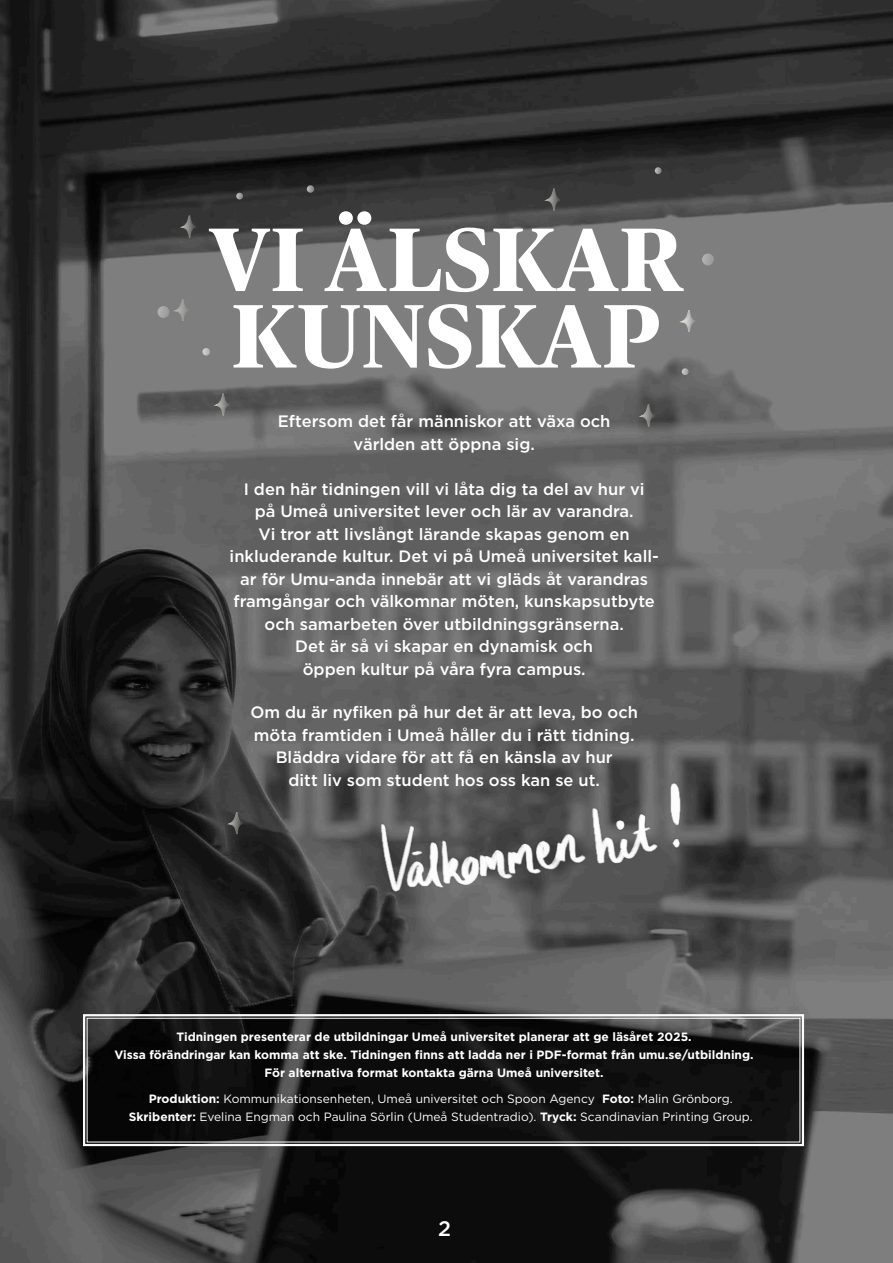
<style>
.page{position:relative;width:893px;height:1263px;background:#fff}
.page>*{position:absolute;margin:0;border:0;box-sizing:border-box;transform-origin:0 0}
.Rubrik{font:700 90px "Publico";letter-spacing:.015em;color:#fff}
.t1{font:500 21px "Gotham";color:#fff}
.Välkomsttext{font:500 16.5px/22.5px "Gotham";color:#fff;text-align:center}
.Faktaruta{font:700 12px "Gotham";color:#fff}
.Faktaruta-2{font:12px/18px "Gotham";color:#fff;text-align:center}
.s1{font-weight:700}
</style>
<div class="page">
<img style="left:0;top:0;width:892px;height:1263px">
<hr style="left:892px;top:0;width:1px;height:1263px;background:#ecebde">
<svg style="left:82px;top:1013px;width:723px;height:134px"></svg>
<div style="left:87px;top:1018px;width:713px;height:124px;border:1px solid #fbfbfa"></div>
<img style="left:332px;top:772px;width:380px;height:139px">
<svg style="left:682px;top:310px;width:13px;height:22px"></svg>
<div style="left:681px;top:309px;width:15px;height:24px;border:2px solid #ecebde;border-radius:50%"></div>
<svg style="left:176px;top:299px;width:13px;height:22px"></svg>
<div style="left:175px;top:298px;width:15px;height:24px;border:2px solid #ecebde;border-radius:50%"></div>
<svg style="left:547px;top:189px;width:13px;height:21px"></svg>
<div style="left:546px;top:188px;width:15px;height:23px;border:2px solid #ecebde;border-radius:50%"></div>
<svg style="left:183px;top:216px;width:13px;height:21px"></svg>
<div style="left:182px;top:215px;width:14px;height:23px;border:2px solid #ecebde;border-radius:50%"></div>
<svg style="left:642px;top:405px;width:13px;height:21px"></svg>
<div style="left:641px;top:404px;width:14px;height:23px;border:2px solid #ecebde;border-radius:50%"></div>
<svg style="left:216px;top:394px;width:13px;height:21px"></svg>
<div style="left:216px;top:393px;width:14px;height:23px;border:2px solid #ecebde;border-radius:50%"></div>
<svg style="left:230px;top:812px;width:13px;height:22px"></svg>
<div style="left:229px;top:811px;width:15px;height:24px;border:2px solid #ecebde;border-radius:50%"></div>
<div style="left:202px;top:348px;width:8px;height:8px;border:2px solid #fbfbfa;border-radius:50%"></div>
<div style="left:236px;top:193px;width:7px;height:7px;border:2px solid #fbfbfa;border-radius:50%"></div>
<div style="left:307px;top:185px;width:7px;height:8px;border:2px solid #fbfbfa;border-radius:50%"></div>
<div style="left:158px;top:307px;width:11px;height:10px;background:#a6a6a6;border-radius:50%"></div>
<div style="left:158px;top:306px;width:11px;height:12px;border:2px solid #fbfbfa;border-radius:50%"></div>
<div style="left:703px;top:254px;width:10px;height:11px;background:#a6a6a6;border-radius:50%"></div>
<div style="left:702px;top:254px;width:12px;height:11px;border:2px solid #fbfbfa;border-radius:50%"></div>
<div style="left:655px;top:167px;width:7px;height:7px;border:2px solid #fbfbfa;border-radius:50%"></div>
<div style="left:682px;top:368px;width:6px;height:7px;border:2px solid #fbfbfa;border-radius:50%"></div>
<h1 class="Rubrik" style="left:209px;top:209px;width:476px">VI ÄLSKAR</h1>
<h1 class="Rubrik" style="left:232px;top:286px;width:430px">KUNSKAP</h1>
<p class="Välkomsttext" style="left:278px;top:410px;width:334px">Eftersom det får människor att växa och</p>
<p class="Välkomsttext" style="left:354px;top:432px;width:183px">världen att öppna sig.</p>
<p class="Välkomsttext" style="left:244px;top:477px;width:402px">I den här tidningen vill vi låta dig ta del av hur vi på Umeå universitet lever och lär av varandra.</p>
<p class="Välkomsttext" style="left:259px;top:522px;width:373px">Vi tror att livslångt lärande skapas genom en</p>
<p class="Välkomsttext" style="left:230px;top:545px;width:431px">inkluderande kultur. Det vi på Umeå universitet kall&shy;ar för Umu-anda innebär att vi gläds åt varandras framgångar och välkomnar möten, kunskapsutbyte och samarbeten över utbildningsgränserna.</p>
<p class="Välkomsttext" style="left:295px;top:635px;width:299px">Det är så vi skapar en dynamisk och öppen kultur på våra fyra campus.</p>
<p class="Välkomsttext" style="left:250px;top:701px;width:389px">Om du är nyfiken på hur det är att leva, bo och möta framtiden i Umeå håller du i rätt tidning.<br>Bläddra vidare för att få en känsla av hur<br>ditt liv som student hos oss kan se ut.</p>
<p class="Faktaruta" style="left:176px;top:1029px;width:517px">Tidningen presenterar de utbildningar Umeå universitet planerar att ge läsåret 2025.</p>
<p class="Faktaruta" style="left:114px;top:1047px;width:641px">Vissa förändringar kan komma att ske. Tidningen finns att ladda ner i PDF-format från umu.se/utbildning.</p>
<p class="Faktaruta" style="left:264px;top:1065px;width:341px">För alternativa format kontakta gärna Umeå universitet.</p>
<p class="Faktaruta-2" style="left:129px;top:1089px;width:625px"><span class="s1">Produktion:</span> Kommunikationsenheten, Umeå universitet och Spoon Agency <span class="s1">Foto:</span> Malin Grönborg.<br><span class="s1">Skribenter:</span> Evelina Engman och Paulina Sörlin (Umeå Studentradio). <span class="s1">Tryck:</span> Scandinavian Printing Group.</p>
<p class="t1" style="left:438px;top:1214px;width:14px">2</p>
</div>
